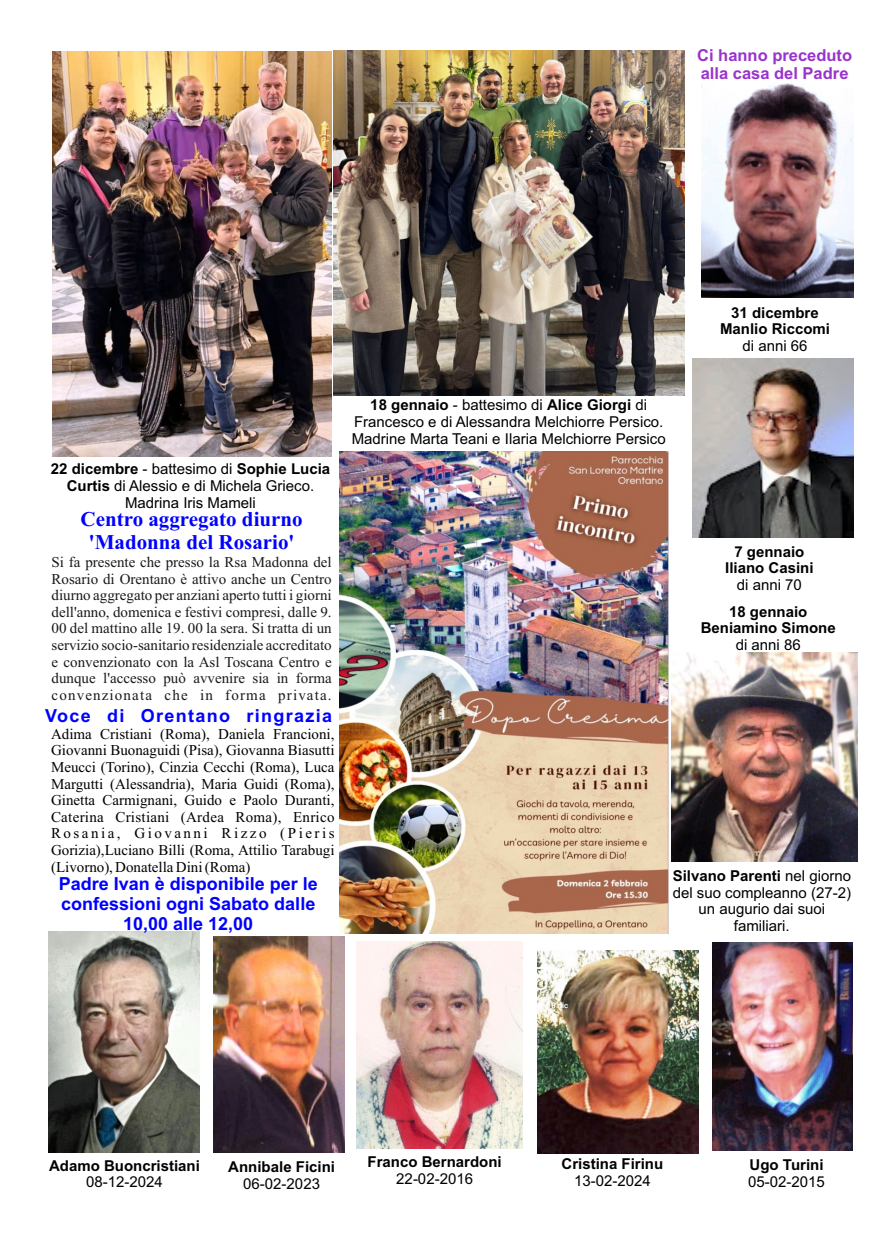
<style>
.page{position:relative;width:893px;height:1238px;background:#fff}
.page>*{position:absolute;margin:0;border:0;box-sizing:border-box;transform-origin:0 0}
.t1{font:700 21px/23.2px "Times New Roman";color:#00f;text-align:center}
.t2{font:700 18px/20.1px "Arial";color:#00f;text-align:center}
.t3{font:700 18px "Arial";letter-spacing:.075em;color:#00f}
.t4{font:700 16.5px/18.5px "Arial";color:#93c}
.t5{font:15px/16.6px "Times New Roman";letter-spacing:.075em;color:#1a1a1a;text-align:justify}
.t6{font:15px/16.8px "Arial";color:#000;text-align:center}
.t7{font:15px/16.6px "Times New Roman";color:#000;text-align:justify}
.t8{font:700 15px/16.8px "Arial";color:#000;text-align:center}
.s1{font-weight:700}
</style>
<div class="page">
<img style="left:52px;top:52px;width:279px;height:404px">
<img style="left:48px;top:931px;width:151px;height:221px">
<img style="left:356px;top:941px;width:167px;height:207px">
<img style="left:214px;top:936px;width:131px;height:216px">
<img style="left:692px;top:358px;width:161px;height:179px">
<img style="left:671px;top:652px;width:186px;height:209px">
<img style="left:701px;top:83px;width:152px;height:214px">
<img style="left:333px;top:50px;width:352px;height:345px">
<img style="left:538px;top:950px;width:160px;height:203px">
<img style="left:340px;top:451px;width:328px;height:482px">
<img style="left:712px;top:942px;width:140px;height:208px">
<p class="t4" style="left:697px;top:47px;width:156px">Ci hanno preceduto alla casa del Padre</p>
<p class="t8" style="left:720px;top:305px;width:112px">31 dicembre<br>Manlio Riccomi</p>
<p class="t6" style="left:742px;top:339px;width:67px">di anni 66</p>
<p class="t6" style="left:51px;top:462px;width:281px"><span class="s1">22 dicembre</span> - battesimo di <span class="s1">Sophie Lucia<br>Curtis</span> di Alessio e di Michela Grieco.<br>Madrina Iris Mameli</p>
<h1 class="t1" style="left:81px;top:509px;width:224px">Centro aggregato diurno 'Madonna del Rosario'</h1>
<p class="t5" style="left:52px;top:555px;width:282px">Si fa presente che presso la Rsa Madonna del Rosario di Orentano è attivo anche un Centro diurno aggregato per anziani aperto tutti i giorni dell'anno, domenica e festivi compresi, dalle 9.<br>00 del mattino alle 19. 00 la sera. Si tratta di un servizio socio-sanitario residenziale accreditato e convenzionato con la Asl Toscana Centro e dunque l'accesso può avvenire sia in forma convenzionata che in forma privata.</p>
<p class="t3" style="left:45px;top:708px;width:289px">Voce di Orentano ringrazia</p>
<p class="t7" style="left:51px;top:726px;width:285px">Adima Cristiani (Roma), Daniela Francioni, Giovanni Buonaguidi (Pisa), Giovanna Biasutti Meucci (Torino), Cinzia Cecchi (Roma), Luca Margutti (Alessandria), Maria Guidi (Roma), Ginetta Carmignani, Guido e Paolo Duranti, Caterina Cristiani (Ardea Roma), Enrico Rosania, Giovanni Rizzo (Pieris Gorizia),Luciano Billi (Roma, Attilio Tarabugi (Livorno), Donatella Dini (Roma)</p>
<p class="t2" style="left:59px;top:874px;width:261px">Padre Ivan è disponibile per le confessioni ogni Sabato dalle<br>10,00 alle 12,00</p>
<p class="t6" style="left:352px;top:398px;width:315px"><span class="s1">18 gennaio</span> - battesimo di <span class="s1">Alice Giorgi</span> di<br>Francesco e di Alessandra Melchiorre Persico.<br>Madrine Marta Teani e Ilaria Melchiorre Persico</p>
<p class="t8" style="left:725px;top:544px;width:90px">7 gennaio<br>Iliano Casini</p>
<p class="t6" style="left:737px;top:578px;width:67px">di anni 70</p>
<p class="t8" style="left:701px;top:604px;width:137px">18 gennaio<br>Beniamino Simone</p>
<p class="t6" style="left:736px;top:637px;width:67px">di anni 86</p>
<p class="t6" style="left:673px;top:868px;width:180px"><span class="s1">Silvano Parenti</span> nel giorno del suo compleanno (27-2) un augurio dai suoi familiari.</p>
<p class="t8" style="left:49px;top:1158px;width:152px">Adamo Buoncristiani</p>
<p class="t6" style="left:86px;top:1174px;width:78px">08-12-2024</p>
<p class="t8" style="left:228px;top:1159px;width:108px">Annibale Ficini</p>
<p class="t6" style="left:243px;top:1176px;width:78px">06-02-2023</p>
<p class="t8" style="left:368px;top:1154px;width:136px">Franco Bernardoni</p>
<p class="t6" style="left:396px;top:1171px;width:78px">22-02-2016</p>
<p class="t8" style="left:562px;top:1156px;width:103px">Cristina Firinu</p>
<p class="t6" style="left:574px;top:1173px;width:78px">13-02-2024</p>
<p class="t8" style="left:750px;top:1157px;width:75px">Ugo Turini</p>
<p class="t6" style="left:748px;top:1174px;width:78px">05-02-2015</p>
</div>
